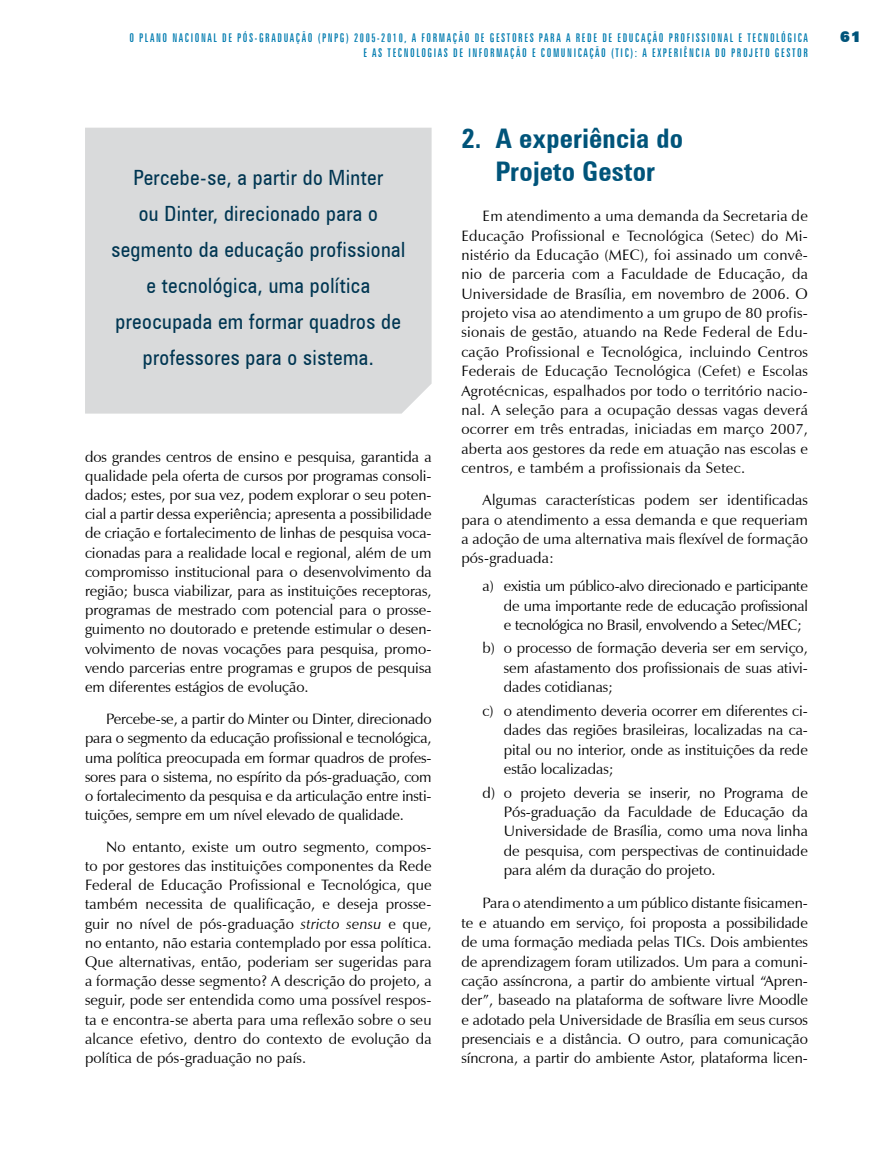
<style>
.page{position:relative;width:893px;height:1149px;background:#fff}
.page>*{position:absolute;margin:0;border:0;box-sizing:border-box;transform-origin:0 0}
.t1{font:700 condensed 27px/32.4px "Zurich BT";letter-spacing:.01em;color:#00547a;text-align:center}
.t2{font:condensed 21px/36px "Zurich BT";letter-spacing:.02em;color:#003652;text-align:center}
.t3{font:15px/19.4px "Zapf Humanist 601 BT";color:#000;text-align:justify}
.t4{font:900 15px "Zurich BT";color:#00547a}
.t5{font:extra-condensed 12px "Zurich BT";letter-spacing:.13em;color:#007baf}
.s1{font-style:italic}
</style>
<div class="page">
<div style="left:85px;top:128px;width:347px;height:285px;background:#d9dadb"></div>
<p class="t5" style="left:129px;top:31px;width:22px">O PLANO</p>
<p class="t5" style="left:172px;top:31px;width:13px">NACIONAL</p>
<p class="t5" style="left:222px;top:31px;width:50px">DE PÓS-GRADUAÇÃO</p>
<p class="t5" style="left:318px;top:31px;width:136px">(PNPG) 2005-2010, A FORMAÇÃO</p>
<p class="t5" style="left:475px;top:31px;width:22px">DE GESTORES</p>
<p class="t5" style="left:539px;top:31px;width:7px">PARA</p>
<p class="t5" style="left:566px;top:31px;width:22px">A REDE</p>
<p class="t5" style="left:602px;top:31px;width:28px">DE EDUCAÇÃO</p>
<p class="t5" style="left:669px;top:31px;width:12px">PROFISSIONAL</p>
<p class="t5" style="left:738px;top:31px;width:21px">E TECNOLÓGICA</p>
<p class="t4" style="left:840px;top:27px;width:23px">61</p>
<p class="t5" style="left:363px;top:46px;width:31px">EAS TECNOLOGIAS</p>
<p class="t5" style="left:453px;top:46px;width:22px">DE INFOR</p>
<p class="t5" style="left:496px;top:46px;width:15px">MAÇÃO</p>
<p class="t5" style="left:532px;top:46px;width:36px">ECOMUNICAÇÃO</p>
<p class="t5" style="left:611px;top:46px;width:58px">(TIC): A EXPERI</p>
<p class="t5" style="left:684px;top:46px;width:12px">ÊNCIA</p>
<p class="t5" style="left:715px;top:46px;width:46px">DO PROJETO</p>
<p class="t5" style="left:775px;top:46px;width:13px">GESTOR</p>
<h2 class="t2" style="left:111px;top:159px;width:295px">Percebe-se, a partir do Minter<br>ou Dinter, direcionado para o segmento da educação profissional e tecnológica, uma política preocupada em formar quadros de professores para o sistema.</h2>
<p class="t3" style="left:85px;top:446px;width:348px">dos grandes centros de ensino e pesquisa, garantida a qualidade pela oferta de cursos por programas consoli&shy;dados; estes, por sua vez, podem explorar o seu poten&shy;cial a partir dessa experiência; apresenta a possibilidade de criação e fortalecimento de linhas de pesquisa voca&shy;cionadas para a realidade local e regional, além de um compromisso institucional para o desenvolvimento da região; busca viabilizar, para as instituições receptoras, programas de mestrado com potencial para o prosse&shy;guimento no doutorado e pretende estimular o desen&shy;volvimento de novas vocações para pesquisa, promo&shy;vendo parcerias entre programas e grupos de pesquisa em diferentes estágios de evolução.</p>
<p class="t3" style="left:85px;top:709px;width:348px;text-indent:21px">Percebe-se, a partir do Minter ou Dinter, direcionado para o segmento da educação profissional e tecnológica, uma política preocupada em formar quadros de profes&shy;sores para o sistema, no espírito da pós-graduação, com o fortalecimento da pesquisa e da articulação entre insti&shy;tuições, sempre em um nível elevado de qualidade.</p>
<p class="t3" style="left:85px;top:836px;width:348px;text-indent:21px">No entanto, existe um outro segmento, compos&shy;to por gestores das instituições componentes da Rede Federal de Educação Profissional e Tecnológica, que também necessita de qualificação, e deseja prosse&shy;guir no nível de pós-graduação <span class="s1">stricto sensu</span> e que, no entanto, não estaria contemplado por essa política.<br>Que alternativas, então, poderiam ser sugeridas para a formação desse segmento? A descrição do projeto, a seguir, pode ser entendida como uma possível respos&shy;ta e encontra-se aberta para uma reflexão sobre o seu alcance efetivo, dentro do contexto de evolução da política de pós-graduação no país.</p>
<h1 class="t1" style="left:461px;top:122px;width:223px">2. A experiência do<br>Projeto Gestor</h1>
<p class="t3" style="left:461px;top:206px;width:348px;text-indent:21px">Em atendimento a uma demanda da Secretaria de Educação Profissional e Tecnológica (Setec) do Mi&shy;nistério da Educação (MEC), foi assinado um convê&shy;nio de parceria com a Faculdade de Educação, da Universidade de Brasília, em novembro de 2006. O projeto visa ao atendimento a um grupo de 80 profis&shy;sionais de gestão, atuando na Rede Federal de Edu&shy;cação Profissional e Tecnológica, incluindo Centros Federais de Educação Tecnológica (Cefet) e Escolas Agrotécnicas, espalhados por todo o território nacio&shy;nal. A seleção para a ocupação dessas vagas deverá ocorrer em três entradas, iniciadas em março 2007, aberta aos gestores da rede em atuação nas escolas e centros, e também a profissionais da Setec.</p>
<p class="t3" style="left:461px;top:490px;width:348px;text-indent:21px">Algumas características podem ser identificadas para o atendimento a essa demanda e que requeriam a adoção de uma alternativa mais flexível de formação pós-graduada:</p>
<p class="t3" style="left:504px;top:576px;width:306px">existia um público-alvo direcionado e participante de uma importante rede de educação profissional e tecnológica no Brasil, envolvendo a Setec/MEC;</p>
<p class="t3" style="left:504px;top:638px;width:306px">o processo de formação deveria ser em serviço, sem afastamento dos profissionais de suas ativi&shy;dades cotidianas;</p>
<p class="t3" style="left:504px;top:700px;width:306px">o atendimento deveria ocorrer em diferentes ci&shy;dades das regiões brasileiras, localizadas na ca&shy;pital ou no interior, onde as instituições da rede estão localizadas;</p>
<p class="t3" style="left:504px;top:782px;width:306px">o projeto deveria se inserir, no Programa de Pós-graduação da Faculdade de Educação da Universidade de Brasília, como uma nova linha de pesquisa, com perspectivas de continuidade para além da duração do projeto.</p>
<p class="t3" style="left:461px;top:893px;width:348px;text-indent:21px">Para o atendimento a um público distante fisicamen&shy;te e atuando em serviço, foi proposta a possibilidade de uma formação mediada pelas TICs. Dois ambientes de aprendizagem foram utilizados. Um para a comuni&shy;cação assíncrona, a partir do ambiente virtual “Apren&shy;der”, baseado na plataforma de software livre Moodle e adotado pela Universidade de Brasília em seus cursos presenciais e a distância. O outro, para comunicação síncrona, a partir do ambiente Astor, plataforma licen-</p>
<p class="t3" style="left:483px;top:576px;width:13px">a)</p>
<p class="t3" style="left:483px;top:638px;width:14px">b)</p>
<p class="t3" style="left:483px;top:700px;width:13px">c)</p>
<p class="t3" style="left:483px;top:782px;width:14px">d)</p>
</div>
